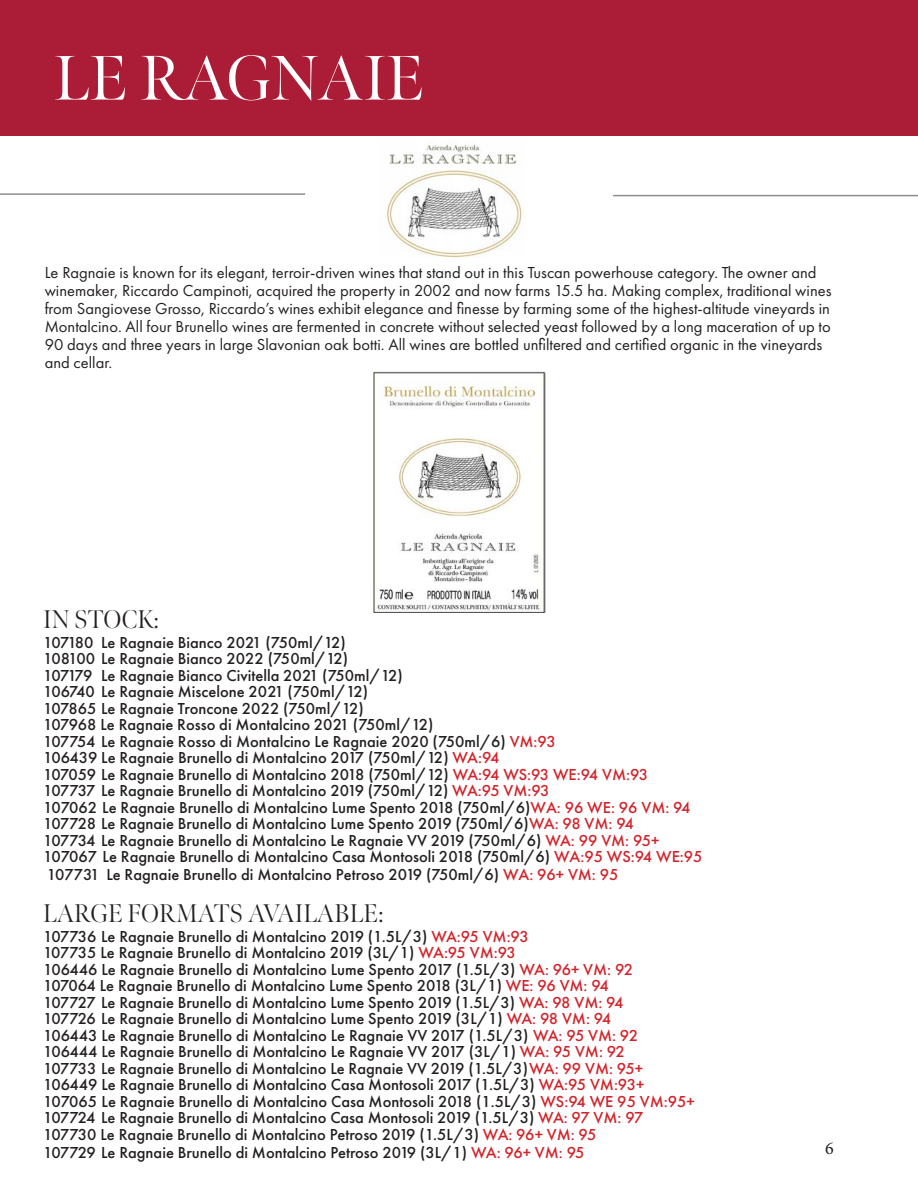
<style>
.page{position:relative;width:918px;height:1188px;background:#fff}
.page>*{position:absolute;margin:0;border:0;box-sizing:border-box;transform-origin:0 0}
.t1{font:63px "Meno Banner";color:#fff}
.t2{font:300 25.5px "Meno Banner";color:#231f20}
.t3{font:18px "Minion Pro";color:#231f20}
.t4{font:500 16.5px/17.2px "Futura PT";color:#231f20}
.t5{font:16.5px/18px "Futura PT";color:#231f20}
.s1{color:#d1232a}
</style>
<div class="page">
<div style="left:0;top:0;width:918px;height:136px;background:#ab1d36"></div>
<hr style="left:0;top:193px;width:305px;height:2px;background:#231f20">
<hr style="left:613px;top:195px;width:305px;height:1px;background:#231f20">
<img style="left:386px;top:144px;width:136px;height:114px">
<img style="left:373px;top:371px;width:173px;height:241px">
<p class="t1" style="left:54px;top:40px;width:372px">LE RAGNAIE</p>
<p class="t5" style="left:45px;top:263px;width:788px">Le Ragnaie is known for its elegant, terroir-driven wines that stand out in this Tuscan powerhouse category. The owner and winemaker, Riccardo Campinoti, acquired the property in 2002 and now farms 15.5 ha. Making complex, traditional wines from Sangiovese Grosso, Riccardo’s wines exhibit elegance and finesse by farming some of the highest-altitude vineyards in Montalcino. All four Brunello wines are fermented in concrete without selected yeast followed by a long maceration of up to 90 days and three years in large Slavonian oak botti. All wines are bottled unfiltered and certified organic in the vineyards and cellar.</p>
<p class="t2" style="left:43px;top:604px;width:118px">IN STOCK:</p>
<p class="t4" style="left:43px;top:634px;width:304px">107180 Le Ragnaie Bianco 2021 (750ml/12)</p>
<p class="t4" style="left:43px;top:650px;width:307px">108100 Le Ragnaie Bianco 2022 (750ml/12)</p>
<p class="t4" style="left:43px;top:667px;width:361px">107179 Le Ragnaie Bianco Civitella 2021 (750ml/12)</p>
<p class="t4" style="left:43px;top:683px;width:326px">106740 Le Ragnaie Miscelone 2021 (750ml/12)</p>
<p class="t4" style="left:43px;top:700px;width:322px">107865 Le Ragnaie Troncone 2022 (750ml/12)</p>
<p class="t4" style="left:43px;top:716px;width:392px">107968 Le Ragnaie Rosso di Montalcino 2021 (750ml/12)</p>
<p class="t4" style="left:43px;top:733px;width:514px">107754 Le Ragnaie Rosso di Montalcino Le Ragnaie 2020 (750ml/6) <span class="s1">VM:93</span></p>
<p class="t4" style="left:43px;top:749px;width:458px">106439 Le Ragnaie Brunello di Montalcino 2017 (750ml/12) <span class="s1">WA:94</span></p>
<p class="t4" style="left:43px;top:766px;width:607px">107059 Le Ragnaie Brunello di Montalcino 2018 (750ml/12) <span class="s1">WA:94 WS:93 WE:94 VM:93</span></p>
<p class="t4" style="left:43px;top:782px;width:508px">107737 Le Ragnaie Brunello di Montalcino 2019 (750ml/12) <span class="s1">WA:95 VM:93</span></p>
<p class="t4" style="left:43px;top:799px;width:649px">107062 Le Ragnaie Brunello di Montalcino Lume Spento 2018 (750ml/6)<span class="s1">WA: 96 WE: 96 VM: 94</span></p>
<p class="t4" style="left:43px;top:815px;width:592px">107728 Le Ragnaie Brunello di Montalcino Lume Spento 2019 (750ml/6)<span class="s1">WA: 98 VM: 94</span></p>
<p class="t4" style="left:43px;top:832px;width:618px">107734 Le Ragnaie Brunello di Montalcino Le Ragnaie VV 2019 (750ml/6) <span class="s1">WA: 99 VM: 95+</span></p>
<p class="t4" style="left:43px;top:848px;width:661px">107067 Le Ragnaie Brunello di Montalcino Casa Montosoli 2018 (750ml/6) <span class="s1">WA:95 WS:94 WE:95<br></span>107731 Le Ragnaie Brunello di Montalcino Petroso 2019 (750ml/6) <span class="s1">WA: 96+ VM: 95</span></p>
<p class="t2" style="left:43px;top:898px;width:342px">LARGE FORMATS AVAILABLE:</p>
<p class="t4" style="left:43px;top:928px;width:487px">107736 Le Ragnaie Brunello di Montalcino 2019 (1.5L/3) <span class="s1">WA:95 VM:93</span></p>
<p class="t4" style="left:43px;top:944px;width:474px">107735 Le Ragnaie Brunello di Montalcino 2019 (3L/1) <span class="s1">WA:95 VM:93</span></p>
<p class="t4" style="left:43px;top:961px;width:592px">106446 Le Ragnaie Brunello di Montalcino Lume Spento 2017 (1.5L/3) <span class="s1">WA: 96+ VM: 92</span></p>
<p class="t4" style="left:43px;top:977px;width:567px">107064 Le Ragnaie Brunello di Montalcino Lume Spento 2018 (3L/1) <span class="s1">WE: 96 VM: 94</span></p>
<p class="t4" style="left:43px;top:994px;width:582px">107727 Le Ragnaie Brunello di Montalcino Lume Spento 2019 (1.5L/3) <span class="s1">WA: 98 VM: 94</span></p>
<p class="t4" style="left:43px;top:1010px;width:570px">107726 Le Ragnaie Brunello di Montalcino Lume Spento 2019 (3L/1) <span class="s1">WA: 98 VM: 94</span></p>
<p class="t4" style="left:43px;top:1027px;width:596px">106443 Le Ragnaie Brunello di Montalcino Le Ragnaie VV 2017 (1.5L/3) <span class="s1">WA: 95 VM: 92</span></p>
<p class="t4" style="left:43px;top:1043px;width:583px">106444 Le Ragnaie Brunello di Montalcino Le Ragnaie VV 2017 (3L/1) <span class="s1">WA: 95 VM: 92</span></p>
<p class="t4" style="left:43px;top:1060px;width:601px">107733 Le Ragnaie Brunello di Montalcino Le Ragnaie VV 2019 (1.5L/3)<span class="s1">WA: 99 VM: 95+</span></p>
<p class="t4" style="left:43px;top:1076px;width:603px">106449 Le Ragnaie Brunello di Montalcino Casa Montosoli 2017 (1.5L/3) <span class="s1">WA:95 VM:93+</span></p>
<p class="t4" style="left:43px;top:1093px;width:653px">107065 Le Ragnaie Brunello di Montalcino Casa Montosoli 2018 (1.5L/3) <span class="s1">WS:94 WE 95 VM:95+</span></p>
<p class="t4" style="left:43px;top:1109px;width:602px">107724 Le Ragnaie Brunello di Montalcino Casa Montosoli 2019 (1.5L/3) <span class="s1">WA: 97 VM: 97</span></p>
<p class="t4" style="left:43px;top:1126px;width:555px">107730 Le Ragnaie Brunello di Montalcino Petroso 2019 (1.5L/3) <span class="s1">WA: 96+ VM: 95</span></p>
<p class="t4" style="left:43px;top:1144px;width:543px">107729 Le Ragnaie Brunello di Montalcino Petroso 2019 (3L/1) <span class="s1">WA: 96+ VM: 95</span></p>
<p class="t3" style="left:825px;top:1136px;width:10px">6</p>
</div>
